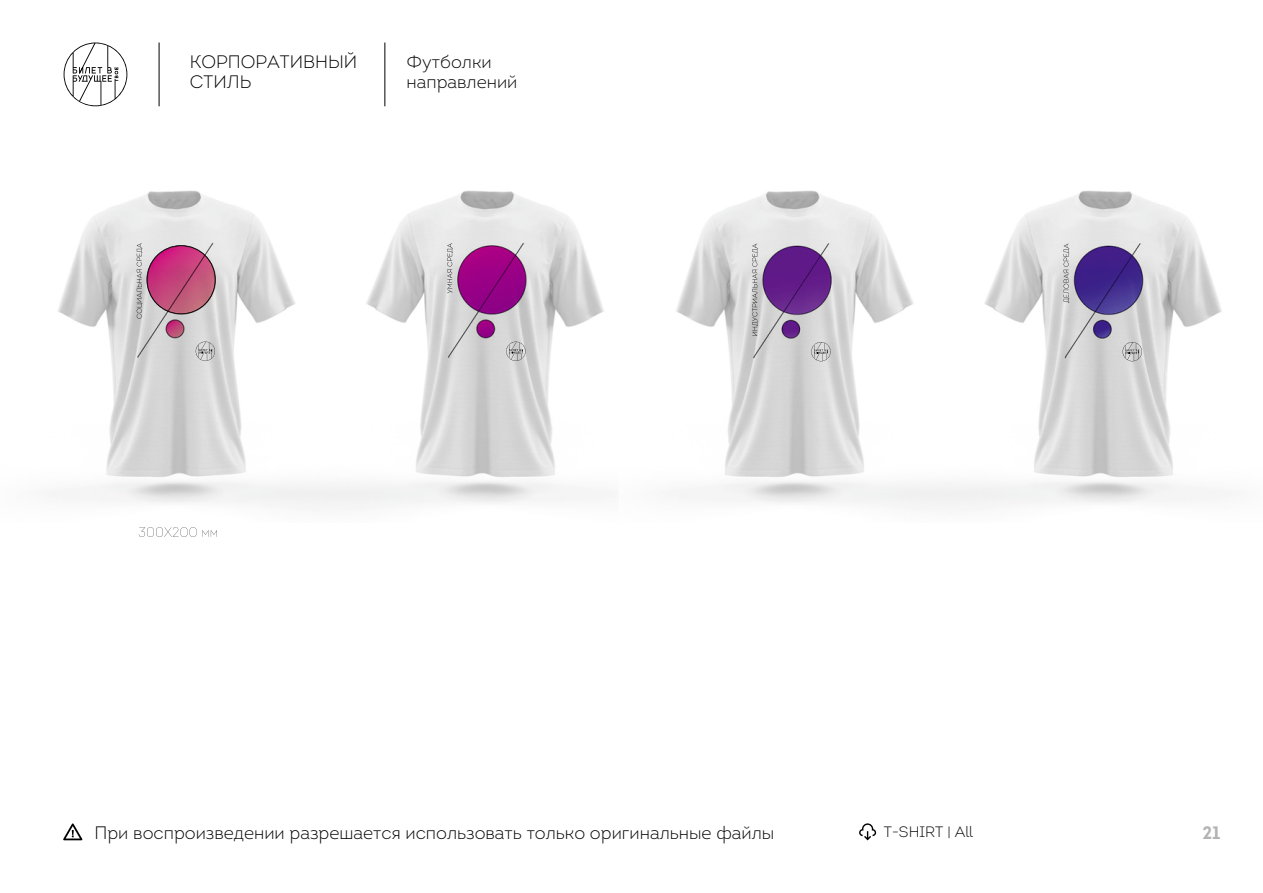
<style>
.page{position:relative;width:1263px;height:893px;background:#fff}
.page>*{position:absolute;margin:0;border:0;box-sizing:border-box;transform-origin:0 0}
.t1{font:300 18px/19.5px "Intro";color:#000}
.t2{font:700 18px "Intro";color:#b3b3b5}
.t3{font:300 15px "Intro";color:#000}
</style>
<div class="page">
<hr style="left:159px;top:43px;width:1px;height:63px;background:#000">
<svg style="left:64px;top:43px;width:63px;height:63px"></svg>
<hr style="left:384px;top:43px;width:1px;height:63px;background:#000">
<svg style="left:859px;top:823px;width:17px;height:17px"></svg>
<svg style="left:63px;top:823px;width:19px;height:17px"></svg>
<img style="left:58px;top:190px;width:1164px;height:317px">
<svg style="left:1063px;top:244px;width:6px;height:59px"></svg>
<svg style="left:1122px;top:342px;width:20px;height:19px"></svg>
<svg style="left:752px;top:244px;width:6px;height:92px"></svg>
<svg style="left:811px;top:342px;width:19px;height:19px"></svg>
<svg style="left:447px;top:243px;width:6px;height:50px"></svg>
<svg style="left:506px;top:342px;width:19px;height:19px"></svg>
<svg style="left:196px;top:342px;width:19px;height:19px"></svg>
<svg style="left:137px;top:243px;width:78px;height:76px;background:#c17595"></svg>
<svg style="left:139px;top:527px;width:57px;height:10px"></svg>
<svg style="left:202px;top:530px;width:15px;height:7px"></svg>
<p class="t1" style="left:190px;top:52px;width:169px">КОРПОРАТИВНЫЙ<br>СТИЛЬ</p>
<p class="t1" style="left:406px;top:52px;width:112px">Футболки направлений</p>
<p class="t1" style="left:95px;top:823px;width:681px">При воспроизведении разрешается использовать только оригинальные файлы</p>
<p class="t3" style="left:884px;top:823px;width:91px">T-SHIRT | All</p>
<p class="t2" style="left:1202px;top:821px;width:20px">21</p>
</div>
